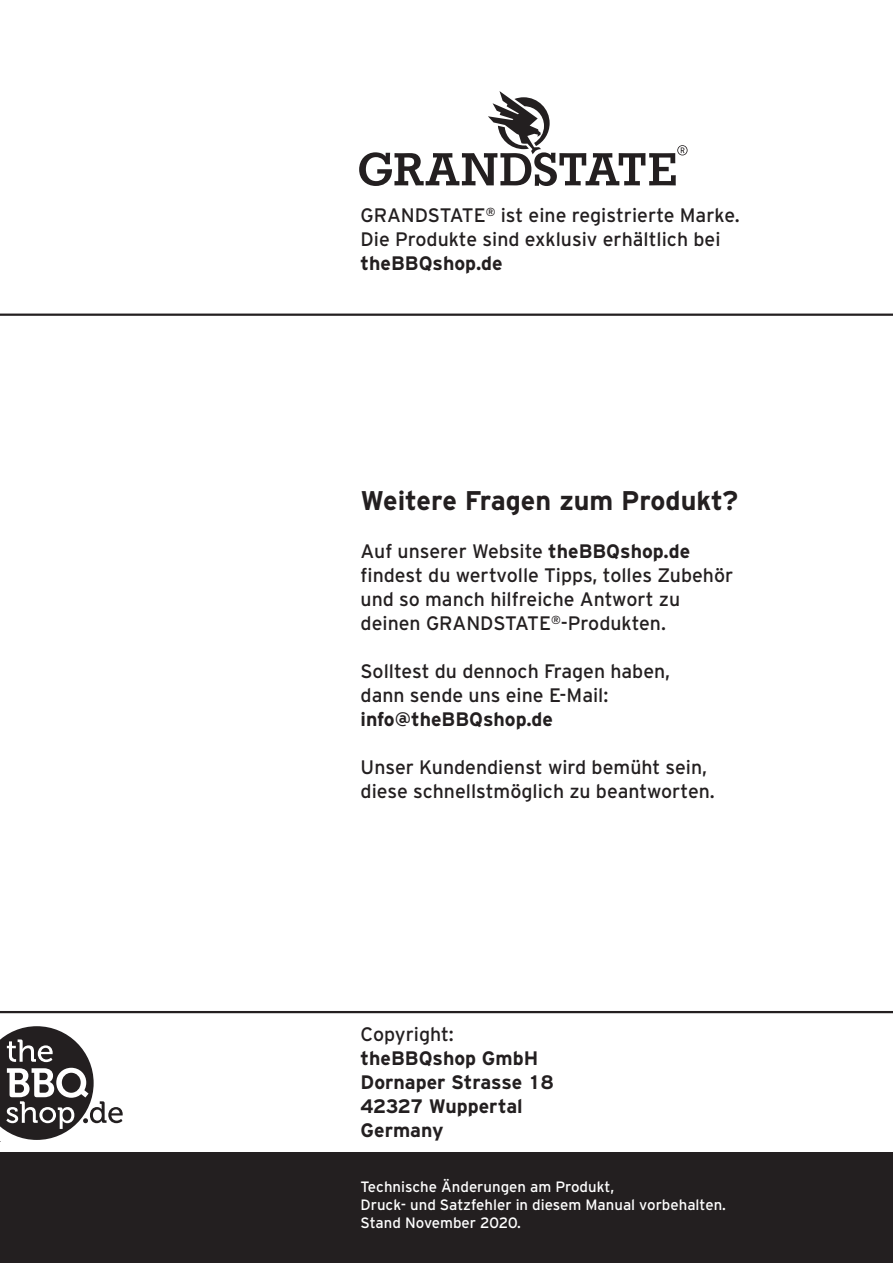
<style>
.page{position:relative;width:893px;height:1263px;background:#fff}
.page>*{position:absolute;margin:0;border:0;box-sizing:border-box;transform-origin:0 0}
.t1{font:700 27px "Interstate Plus";color:#231f20}
.t2{font:19.5px/24px "Interstate Plus";color:#231f20}
.t3{font:700 19.5px/24px "Interstate Plus";color:#231f20}
.t4{font:15px/18px "Interstate Plus";color:#fff}
.s1{font-weight:700}
</style>
<div class="page">
<div style="left:0;top:1152px;width:893px;height:111px;background:#231f20"></div>
<svg style="left:359px;top:91px;width:329px;height:95px"></svg>
<hr style="left:0;top:314px;width:893px;height:2px;background:#231f20">
<hr style="left:0;top:1011px;width:893px;height:2px;background:#231f20">
<svg style="left:0;top:1026px;width:123px;height:114px"></svg>
<p class="t2" style="left:361px;top:203px;width:380px">GRANDSTATE<sup>®</sup> ist eine registrierte Marke.<br>Die Produkte sind exklusiv erhältlich bei</p>
<p class="t3" style="left:361px;top:251px;width:143px">theBBQshop.de</p>
<h1 class="t1" style="left:361px;top:485px;width:379px">Weitere Fragen zum Produkt?</h1>
<p class="t2" style="left:361px;top:539px;width:374px">Auf unserer Website <span class="s1">theBBQshop.de </span>findest du wertvolle Tipps, tolles Zubehör und so manch hilfreiche Antwort zu deinen GRANDSTATE<sup>®</sup>-Produkten.</p>
<p class="t2" style="left:361px;top:659px;width:311px">Solltest du dennoch Fragen haben, dann sende uns eine E-Mail:</p>
<p class="t3" style="left:361px;top:707px;width:194px">info@theBBQshop.de</p>
<p class="t2" style="left:361px;top:755px;width:356px">Unser Kundendienst wird bemüht sein, diese schnellstmöglich zu beantworten.</p>
<p class="t2" style="left:361px;top:1022px;width:95px">Copyright:</p>
<p class="t3" style="left:361px;top:1046px;width:195px">theBBQshop GmbH<br>Dornaper Strasse 18<br>42327 Wuppertal<br>Germany</p>
<p class="t4" style="left:361px;top:1178px;width:367px">Technische Änderungen am Produkt,<br>Druck- und Satzfehler in diesem Manual vorbehalten.<br>Stand November 2020.</p>
</div>
